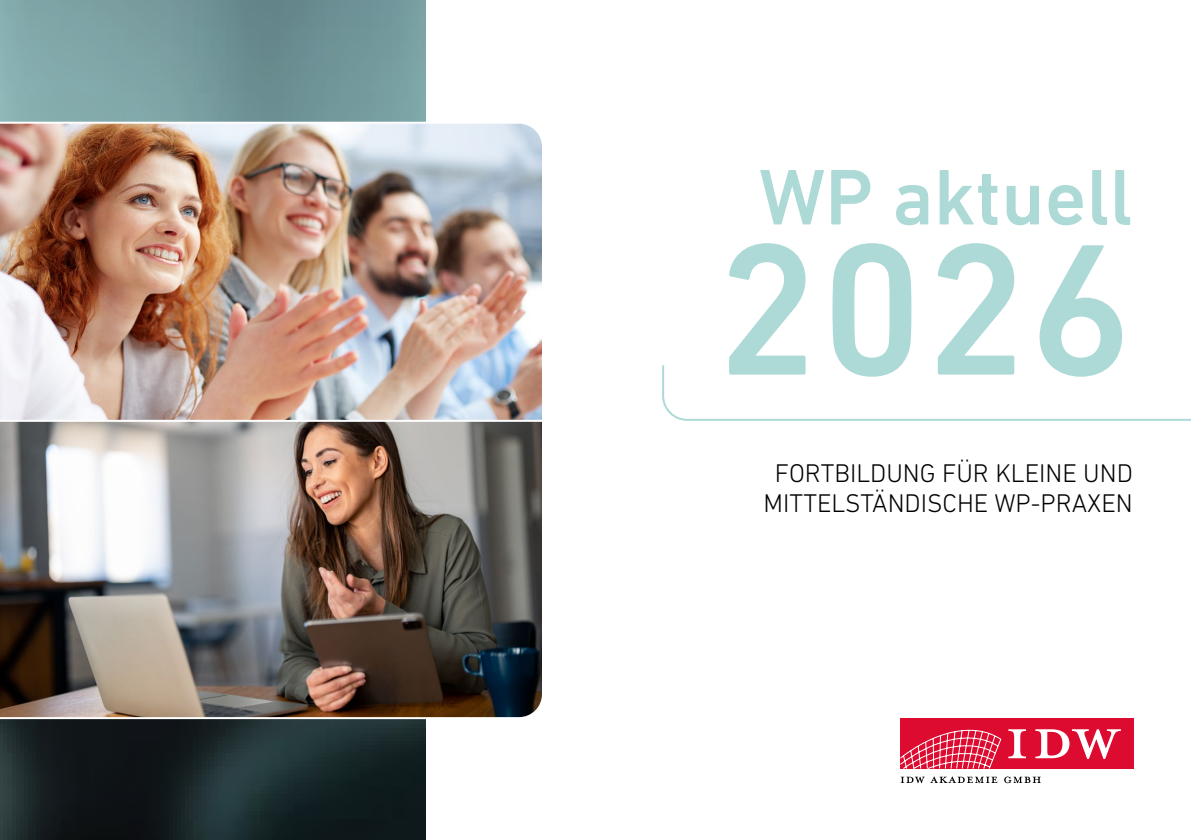
<style>
.page{position:relative;width:1191px;height:840px;background:#fff}
.page>*{position:absolute;margin:0;border:0;box-sizing:border-box;transform-origin:0 0}
.t1{font:500 190px "DIN Next LT Pro";color:#addad6}
.t2{font:500 80px "DIN Next LT Pro";color:#addad6}
.t3{font:300 26px/30px "DIN Next LT Pro";color:#000;text-align:center}
</style>
<div class="page">
<img style="left:0;top:0;width:425px;height:839px">
<img style="left:0;top:422px;width:542px;height:297px">
<img style="left:0;top:121px;width:542px;height:301px">
<svg style="left:900px;top:776px;width:141px;height:6px"></svg>
<div style="left:900px;top:717px;width:234px;height:50px;background:#dd0b2f"></div>
<svg style="left:900px;top:729px;width:101px;height:38px"></svg>
<svg style="left:1035px;top:729px;width:85px;height:29px"></svg>
<svg style="left:1008px;top:729px;width:18px;height:28px"></svg>
<svg style="left:662px;top:365px;width:529px;height:56px"></svg>
<h2 class="t2" style="left:759px;top:151px;width:375px">WP aktuell</h2>
<h1 class="t1" style="left:715px;top:199px;width:419px">2026</h1>
<p class="t3" style="left:763px;top:457px;width:371px">FORTBILDUNG FÜR KLEINE UND<br>MITTELSTÄNDISCHE WP-PRAXEN</p>
</div>
